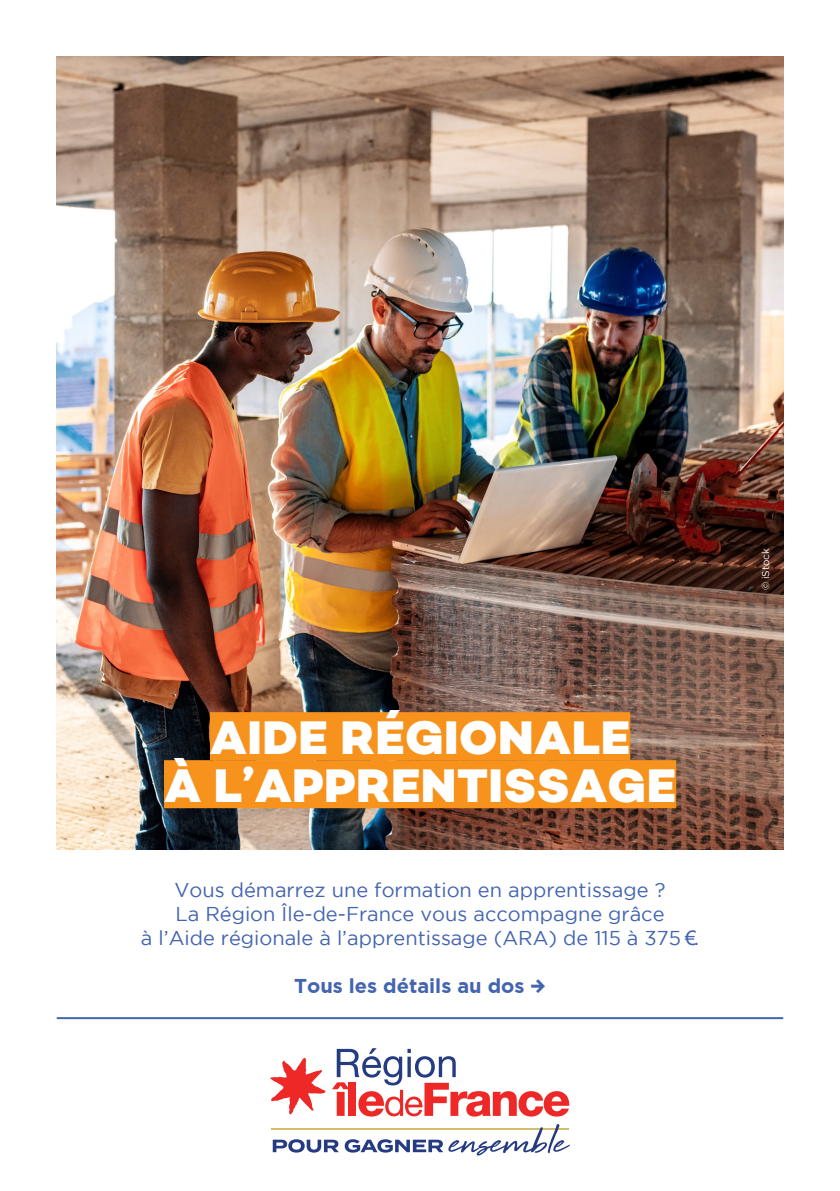
<style>
.page{position:relative;width:840px;height:1191px;background:#fff}
.page>*{position:absolute;margin:0;border:0;box-sizing:border-box;transform-origin:0 0}
.t1{font:800 48px/48px "Campton";letter-spacing:.01em;color:#fff;text-align:center}
.t2{font:20px/24px "Gotham";color:#4364af;text-align:center}
.t3{font:700 20px "Gotham";color:#4364af}
.t4{font:10px "Gotham";color:#fff}
.s1{font-family:"Arial"}
.s2{font-family:"Campton"}
</style>
<div class="page">
<img style="left:57px;top:57px;width:725px;height:792px">
<div style="left:210px;top:712px;width:420px;height:48px;background:#f7931d"></div>
<div style="left:164px;top:760px;width:511px;height:48px;background:#f7931d"></div>
<hr style="left:57px;top:1017px;width:725px;height:2px;background:#4364af">
<svg style="left:332px;top:1048px;width:237px;height:68px"></svg>
<svg style="left:270px;top:1057px;width:55px;height:57px"></svg>
<hr style="left:270px;top:1128px;width:298px;height:1px;background:#d2be6e">
<svg style="left:272px;top:1139px;width:66px;height:13px"></svg>
<svg style="left:344px;top:1124px;width:225px;height:31px"></svg>
<p class="t1" style="left:164px;top:713px;width:513px">AIDE RÉGIONALE<br>À L’APPRENTISSAGE</p>
<p class="t2" style="left:141px;top:877px;width:559px">Vous démarrez une formation en apprentissage ?<br>La Région Île-de-France vous accompagne grâce<br>à l’Aide régionale à l’apprentissage (ARA) de 115 à 375 <span class="s1">€</span>.</p>
<p class="t3" style="left:294px;top:974px;width:253px">Tous les détails au dos <span class="s2">→</span></p>
<p class="t4" style="left:759px;top:590px;width:44px;rotate:-90deg">© iStock</p>
</div>
